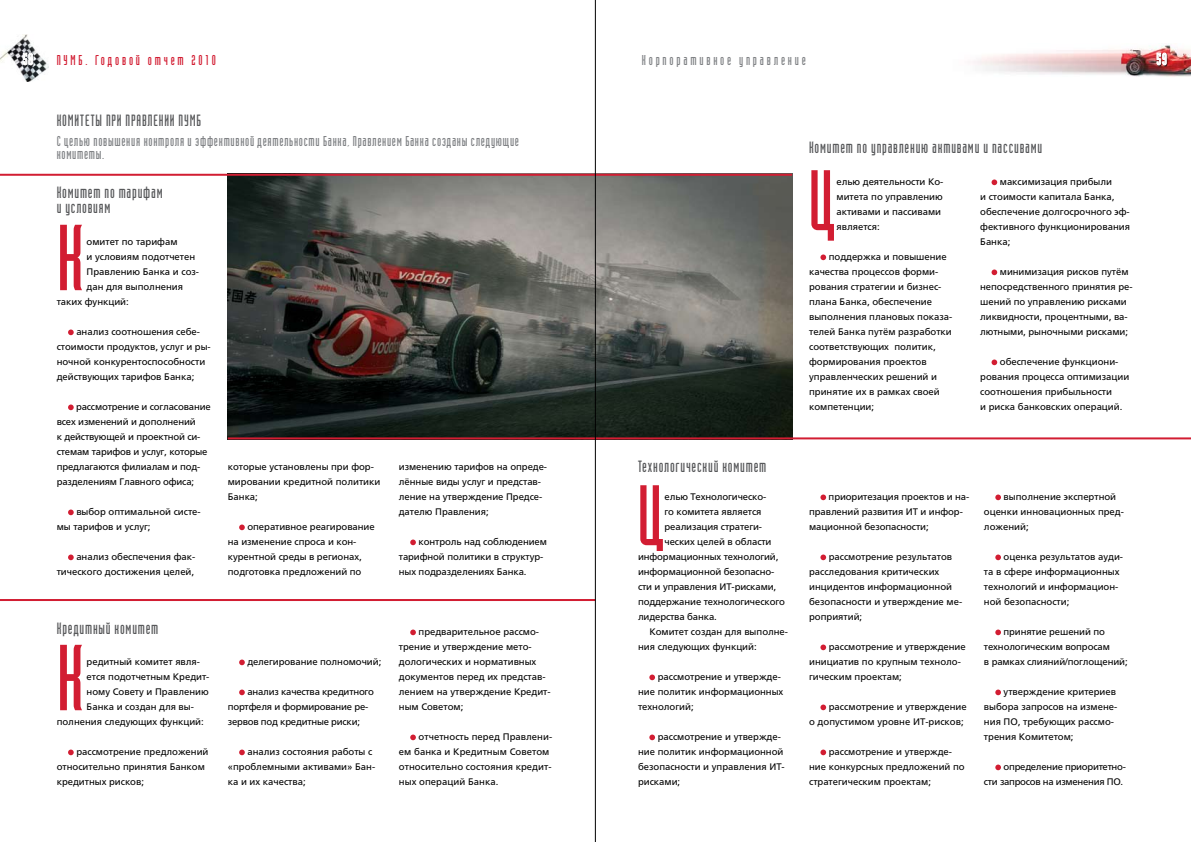
<style>
.page{position:relative;width:1191px;height:842px;background:#fff}
.page>*{position:absolute;margin:0;border:0;box-sizing:border-box;transform-origin:0 0}
.t1{font:91.6px "Blits One C";color:#d21d32}
.t2{font:84px "Blits One C";color:#d21d32}
.t3{font:16.4px "Blits One C";color:#fff}
.t4{font:16px/15px "Blits One C";letter-spacing:.05em;color:#58595b}
.t5{font:14px/13px "Blits One C";letter-spacing:.05em;color:#808285}
.t6{font:14px "Blits One C";letter-spacing:.2em;color:#808285}
.t7{font:14px "Blits One C";letter-spacing:.2em;color:#d21d32}
.t8{font:9.5px/15px "Frutiger LTCYR";color:#000}
.t9{font:9.5px/15px "Frutiger LTCYR";letter-spacing:-.02em;color:#000}
.t10{font:9.5px/15px "Frutiger LTCYR";letter-spacing:-.025em;color:#000;text-align:right}
</style>
<div class="page">
<img style="left:0;top:34px;width:39px;height:48px">
<div style="left:24px;top:54px;width:42px;height:23px;background:#000;opacity:.8"></div>
<svg style="left:23px;top:53px;width:10px;height:12px"></svg>
<img style="left:1120px;top:45px;width:71px;height:32px">
<div style="left:1157px;top:54px;width:34px;height:23px;background:#000;opacity:.8"></div>
<svg style="left:1156px;top:53px;width:10px;height:12px"></svg>
<svg style="left:820px;top:254px;width:6px;height:6px"></svg>
<svg style="left:68px;top:329px;width:6px;height:6px"></svg>
<svg style="left:68px;top:404px;width:6px;height:6px"></svg>
<svg style="left:68px;top:509px;width:6px;height:6px"></svg>
<svg style="left:68px;top:554px;width:6px;height:6px"></svg>
<svg style="left:68px;top:749px;width:6px;height:6px"></svg>
<hr style="left:0;top:599px;width:595px;height:2px;background:#d21d32">
<svg style="left:239px;top:524px;width:6px;height:6px"></svg>
<svg style="left:239px;top:659px;width:6px;height:6px"></svg>
<svg style="left:239px;top:689px;width:6px;height:6px"></svg>
<svg style="left:239px;top:749px;width:6px;height:6px"></svg>
<svg style="left:820px;top:494px;width:6px;height:6px"></svg>
<svg style="left:820px;top:554px;width:6px;height:6px"></svg>
<svg style="left:820px;top:644px;width:6px;height:6px"></svg>
<svg style="left:820px;top:704px;width:6px;height:6px"></svg>
<svg style="left:820px;top:749px;width:6px;height:6px"></svg>
<svg style="left:995px;top:494px;width:6px;height:6px"></svg>
<svg style="left:995px;top:554px;width:6px;height:6px"></svg>
<svg style="left:995px;top:629px;width:6px;height:6px"></svg>
<svg style="left:995px;top:689px;width:6px;height:6px"></svg>
<svg style="left:995px;top:764px;width:6px;height:6px"></svg>
<svg style="left:410px;top:629px;width:6px;height:6px"></svg>
<svg style="left:410px;top:734px;width:6px;height:6px"></svg>
<svg style="left:991px;top:179px;width:6px;height:6px"></svg>
<svg style="left:991px;top:269px;width:6px;height:6px"></svg>
<svg style="left:991px;top:359px;width:6px;height:6px"></svg>
<img style="left:228px;top:176px;width:564px;height:261px">
<svg style="left:410px;top:539px;width:6px;height:6px"></svg>
<svg style="left:649px;top:674px;width:6px;height:6px"></svg>
<svg style="left:649px;top:734px;width:6px;height:6px"></svg>
<hr style="left:228px;top:437px;width:963px;height:2px;background:#d21d32">
<hr style="left:0;top:174px;width:792px;height:2px;background:#d21d32">
<hr style="left:595px;top:0;width:1px;height:842px;background:#000">
<h3 class="t3" style="left:23px;top:50px;width:12px">58</h3>
<h3 class="t7" style="left:57px;top:52px;width:161px">ПУМБ. Годовой отчет 2010</h3>
<h3 class="t6" style="left:642px;top:52px;width:166px">Корпоративное управление</h3>
<h3 class="t3" style="left:1156px;top:50px;width:12px">59</h3>
<h3 class="t4" style="left:57px;top:113px;width:146px">КОМИТЕТЫ ПРИ ПРАВЛЕНИИ ПУМБ</h3>
<h3 class="t5" style="left:57px;top:134px;width:464px">С целью повышения контроля и эффективной деятельности Банка, Правлением Банка созданы следующие комитеты.</h3>
<h3 class="t4" style="left:57px;top:185px;width:107px">Комитет по тарифам и условиям</h3>
<h1 class="t1" style="left:57px;top:206px;width:29px">К</h1>
<p class="t8" style="left:87px;top:234px;width:92px">омитет по тарифам</p>
<p class="t8" style="left:87px;top:249px;width:110px">и условиям подотчетен</p>
<p class="t8" style="left:87px;top:264px;width:114px">Правлению Банка и соз-</p>
<p class="t8" style="left:87px;top:279px;width:98px">дан для выполнения</p>
<p class="t8" style="left:57px;top:294px;width:74px">таких функций:</p>
<p class="t8" style="left:57px;top:324px;width:156px;text-indent:20px">анализ соотношения себе&shy;стоимости продуктов, услуг и ры&shy;ночной конкурентоспособности действующих тарифов Банка;</p>
<p class="t8" style="left:57px;top:399px;width:156px;text-indent:19px">рассмотрение и согласование всех изменений и дополнений<br>к действующей и проектной си&shy;стемам тарифов и услуг, которые предлагаются филиалам и под&shy;разделениям Главного офиса;</p>
<p class="t8" style="left:57px;top:504px;width:146px;text-indent:20px">выбор оптимальной систе&shy;мы тарифов и услуг;</p>
<p class="t8" style="left:57px;top:549px;width:140px;text-align:right">анализ обеспечения фак&shy;тического достижения целей,</p>
<p class="t8" style="left:399px;top:459px;width:150px">изменению тарифов на опреде-</p>
<h3 class="t4" style="left:638px;top:459px;width:130px">Технологический комитет</h3>
<p class="t8" style="left:399px;top:474px;width:145px">лённые виды услуг и представ&shy;ление на утверждение Предсе&shy;дателю Правления;</p>
<p class="t8" style="left:399px;top:534px;width:150px;text-indent:20px">контроль над соблюдением тарифной политики в структур&shy;ных подразделениях Банка.</p>
<p class="t8" style="left:228px;top:459px;width:154px">которые установлены при фор&shy;мировании кредитной политики<br>Банка;</p>
<p class="t8" style="left:228px;top:519px;width:148px;text-indent:20px">оперативное реагирование на изменение спроса и кон&shy;курентной среды в регионах, подготовка предложений по</p>
<h2 class="t2" style="left:638px;top:468px;width:26px">Ц</h2>
<p class="t8" style="left:664px;top:489px;width:108px">елью Технологическо&shy;го комитета является реализация стратеги&shy;ческих целей в области</p>
<p class="t8" style="left:638px;top:549px;width:148px">информационных технологий, информационной безопасно&shy;сти и управления ИТ-рисками, поддержание технологического лидерства банка.</p>
<p class="t8" style="left:638px;top:624px;width:152px;text-indent:11px">Комитет создан для выполне&shy;ния следующих функций:</p>
<p class="t8" style="left:638px;top:669px;width:147px;text-indent:20px">рассмотрение и утвержде&shy;ние политик информационных технологий;</p>
<p class="t8" style="left:638px;top:729px;width:148px;text-indent:20px">рассмотрение и утвержде&shy;ние политик информационной безопасности и управления ИТ&shy;рисками;</p>
<h3 class="t4" style="left:57px;top:620px;width:103px">Кредитный комитет</h3>
<h1 class="t1" style="left:57px;top:626px;width:29px">К</h1>
<p class="t8" style="left:399px;top:624px;width:153px;text-indent:20px">предварительное рассмо&shy;трение и утверждение мето&shy;дологических и нормативных документов перед их представ&shy;лением на утверждение Кредит&shy;ным Советом;</p>
<p class="t8" style="left:399px;top:729px;width:155px;text-indent:20px">отчетность перед Правлени&shy;ем банка и Кредитным Советом относительно состояния кредит&shy;ных операций Банка.</p>
<p class="t8" style="left:87px;top:654px;width:115px">редитный комитет явля-</p>
<p class="t8" style="left:87px;top:669px;width:124px">ется подотчетным Кредит-</p>
<p class="t8" style="left:87px;top:684px;width:124px">ному Совету и Правлению</p>
<p class="t8" style="left:87px;top:699px;width:109px">Банка и создан для вы-</p>
<p class="t8" style="left:57px;top:714px;width:149px">полнения следующих функций:</p>
<p class="t8" style="left:57px;top:744px;width:153px;text-indent:20px">рассмотрение предложений относительно принятия Банком кредитных рисков;</p>
<p class="t8" style="left:247px;top:654px;width:136px">делегирование полномочий;</p>
<p class="t9" style="left:228px;top:684px;width:148px;text-indent:20px">анализ качества кредитного портфеля и формирование ре&shy;зервов под кредитные риски;</p>
<p class="t8" style="left:228px;top:744px;width:149px;text-indent:20px">анализ состояния работы с «проблемными активами» Бан&shy;ка и их качества;</p>
<h3 class="t4" style="left:809px;top:139px;width:235px">Комитет по управлению активами и пассивами</h3>
<h2 class="t2" style="left:809px;top:153px;width:26px">Ц</h2>
<p class="t8" style="left:836px;top:174px;width:108px">елью деятельности Ко&shy;митета по управлению активами и пассивами является:</p>
<p class="t8" style="left:809px;top:249px;width:145px;text-indent:20px">поддержка и повышение качества процессов форми&shy;рования стратегии и бизнес&shy;плана Банка, обеспечение выполнения плановых показа&shy;телей Банка путём разработки соответствующих политик, формирования проектов управленческих решений и принятие их в рамках своей компетенции;</p>
<p class="t8" style="left:980px;top:174px;width:151px;text-indent:20px">максимизация прибыли<br>и стоимости капитала Банка, обеспечение долгосрочного эф&shy;фективного функционирования<br>Банка;</p>
<p class="t8" style="left:980px;top:264px;width:154px;text-indent:20px">минимизация рисков путём непосредственного принятия ре&shy;шений по управлению рисками ликвидности, процентными, ва&shy;лютными, рыночными рисками;</p>
<p class="t8" style="left:980px;top:354px;width:150px;text-indent:20px">обеспечение функциони&shy;рования процесса оптимизации соотношения прибыльности<br>и риска банковских операций.</p>
<p class="t8" style="left:809px;top:489px;width:162px;text-indent:19px">приоритезация проектов и на&shy;правлений развития ИТ и инфор&shy;мационной безопасности;</p>
<p class="t8" style="left:809px;top:549px;width:155px;text-indent:20px">рассмотрение результатов расследования критических инцидентов информационной безопасности и утверждение ме&shy;роприятий;</p>
<p class="t8" style="left:809px;top:639px;width:158px;text-indent:20px">рассмотрение и утверждение инициатив по крупным техноло&shy;гическим проектам;</p>
<p class="t8" style="left:809px;top:699px;width:159px;text-indent:20px">рассмотрение и утверждение о допустимом уровне ИТ-рисков;</p>
<p class="t8" style="left:809px;top:744px;width:157px;text-indent:20px">рассмотрение и утвержде&shy;ние конкурсных предложений по стратегическим проектам;</p>
<p class="t8" style="left:984px;top:489px;width:141px;text-indent:20px">выполнение экспертной оценки инновационных пред&shy;ложений;</p>
<p class="t8" style="left:984px;top:549px;width:141px;text-indent:20px">оценка результатов ауди&shy;та в сфере информационных технологий и информацион&shy;ной безопасности;</p>
<p class="t8" style="left:984px;top:624px;width:145px;text-indent:19px">принятие решений по технологическим вопросам<br>в рамках слияний/поглощений;</p>
<p class="t8" style="left:984px;top:684px;width:135px;text-indent:20px">утверждение критериев выбора запросов на измене&shy;ния ПО, требующих рассмо&shy;трения Комитетом;</p>
<p class="t10" style="left:984px;top:759px;width:143px">определение приоритетно-<br>сти запросов на изменения ПО.</p>
</div>
